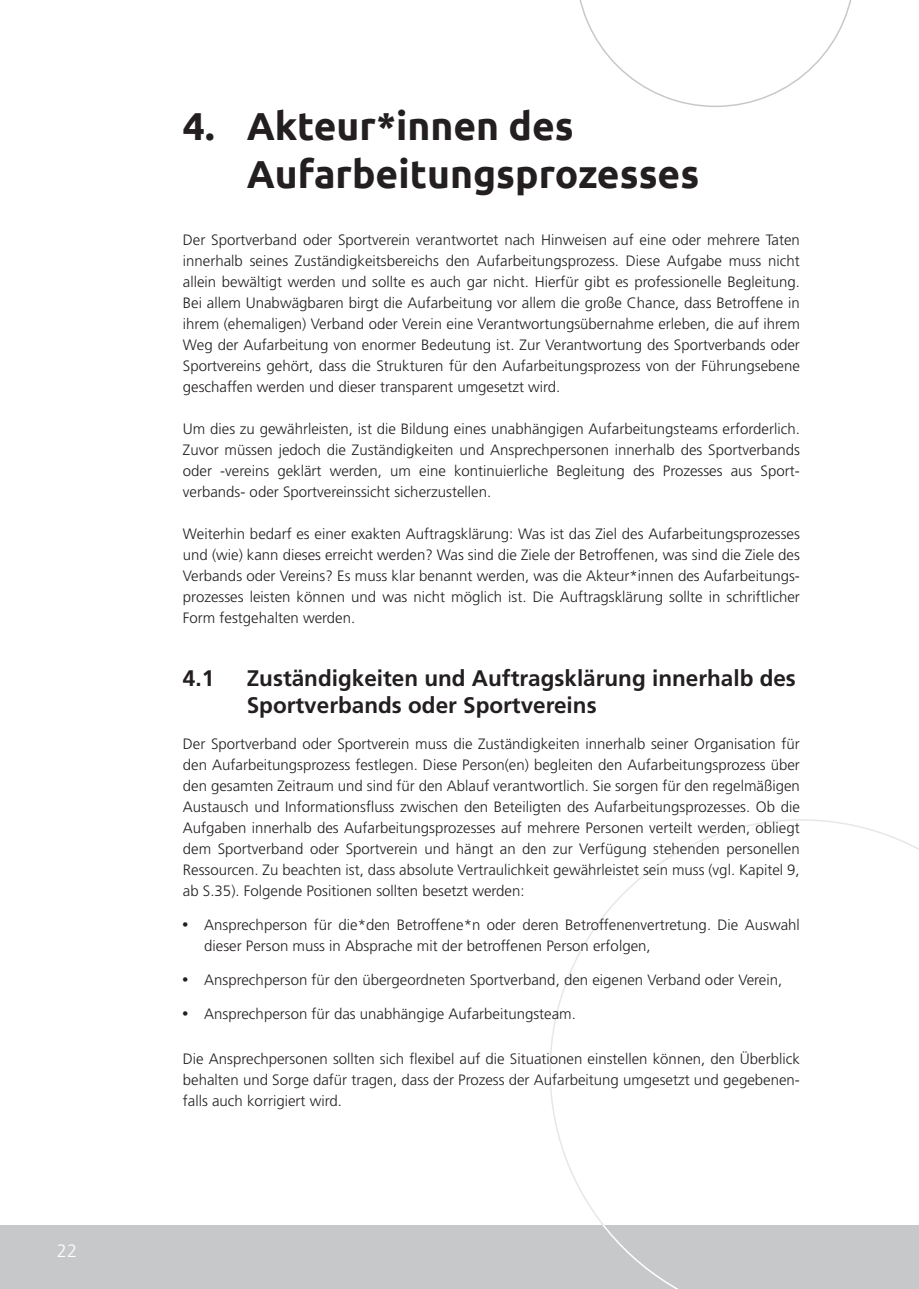
<style>
.page{position:relative;width:919px;height:1289px;background:#fff}
.page>*{position:absolute;margin:0;border:0;box-sizing:border-box;transform-origin:0 0}
.t1{font:700 39px/48px "Ubuntu";color:#231f20}
.t2{font:700 22.5px/27px "Frutiger";color:#231f20}
.t3{font:300 18px "Frutiger";color:#fff}
.t4{font:300 15px/21px "Frutiger";color:#231f20;text-align:justify}
.s1{font-family:"Blur";font-weight:500}
</style>
<div class="page">
<svg style="left:549px;top:819px;width:369px;height:406px"></svg>
<svg style="left:579px;top:0;width:273px;height:107px"></svg>
<div style="left:0;top:1225px;width:918px;height:63px;background:#c7c8ca"></div>
<svg style="left:602px;top:1225px;width:75px;height:63px"></svg>
<p class="t3" style="left:57px;top:1240px;width:22px">22</p>
<h1 class="t1" style="left:247px;top:101px;width:454px;text-indent:-64px">4. Akteur*innen des<br>Aufarbeitungsprozesses</h1>
<p class="t4" style="left:183px;top:229px;width:618px">Der Sportverband oder Sportverein verantwortet nach Hinweisen auf eine oder mehrere Taten innerhalb seines Zuständigkeitsbereichs den Aufarbeitungsprozess. Diese Aufgabe muss nicht allein bewältigt werden und sollte es auch gar nicht. Hierfür gibt es professionelle Begleitung.<br>Bei allem Unabwägbaren birgt die Aufarbeitung vor allem die große Chance, dass Betroffene in ihrem (ehemaligen) Verband oder Verein eine Verantwortungsübernahme erleben, die auf ihrem Weg der Aufarbeitung von enormer Bedeutung ist. Zur Verantwortung des Sportverbands oder Sportvereins gehört, dass die Strukturen für den Aufarbeitungsprozess von der Führungsebene geschaffen werden und dieser transparent umgesetzt wird.</p>
<p class="t4" style="left:183px;top:418px;width:618px">Um dies zu gewährleisten, ist die Bildung eines unabhängigen Aufarbeitungsteams erforderlich.<br>Zuvor müssen jedoch die Zuständigkeiten und Ansprechpersonen innerhalb des Sportverbands oder -vereins geklärt werden, um eine kontinuierliche Begleitung des Prozesses aus Sport&shy;verbands- oder Sportvereinssicht sicherzustellen.</p>
<p class="t4" style="left:183px;top:523px;width:618px">Weiterhin bedarf es einer exakten Auftragsklärung: Was ist das Ziel des Aufarbeitungsprozesses und (wie) kann dieses erreicht werden? Was sind die Ziele der Betroffenen, was sind die Ziele des Verbands oder Vereins? Es muss klar benannt werden, was die Akteur*innen des Aufarbeitungs&shy;prozesses leisten können und was nicht möglich ist. Die Auftragsklärung sollte in schriftlicher Form festgehalten werden.</p>
<h2 class="t2" style="left:183px;top:664px;width:33px">4.1</h2>
<h2 class="t2" style="left:247px;top:664px;width:550px">Zuständigkeiten und Auftragsklärung innerhalb des<br>Sportverbands oder Sportvereins</h2>
<p class="t4" style="left:183px;top:733px;width:618px">Der Sportverband oder Sportverein muss die Zuständigkeiten innerhalb seiner Organisation für den Aufarbeitungsprozess festlegen. Diese Person(en) begleiten den Aufarbeitungsprozess über den gesamten Zeitraum und sind für den Ablauf verantwortlich. Sie sorgen für den regelmäßigen Austausch und Informationsfluss zwischen den Beteiligten des Aufarbeitungsprozesses. Ob die Aufgaben innerhalb des Aufarbeitungsprozesses auf mehrere Personen verteilt werden, obliegt dem Sportverband oder Sportverein und hängt an den zur Verfügung stehenden personellen Ressourcen. Zu beachten ist, dass absolute Vertraulichkeit gewährleistet sein muss (vgl. Kapitel 9, ab S.35). Folgende Positionen sollten besetzt werden:</p>
<p class="t4" style="left:204px;top:914px;width:597px;text-indent:-21px"><span class="s1">•</span> Ansprechperson für die*den Betroffene*n oder deren Betroffenenvertretung. Die Auswahl dieser Person muss in Absprache mit der betroffenen Person erfolgen,</p>
<p class="t4" style="left:183px;top:969px;width:600px"><span class="s1">•</span> Ansprechperson für den übergeordneten Sportverband, den eigenen Verband oder Verein,</p>
<p class="t4" style="left:183px;top:1002px;width:394px"><span class="s1">•</span> Ansprechperson für das unabhängige Aufarbeitungsteam.</p>
<p class="t4" style="left:183px;top:1048px;width:618px">Die Ansprechpersonen sollten sich flexibel auf die Situationen einstellen können, den Überblick behalten und Sorge dafür tragen, dass der Prozess der Aufarbeitung umgesetzt und gegebenen&shy;falls auch korrigiert wird.</p>
</div>
